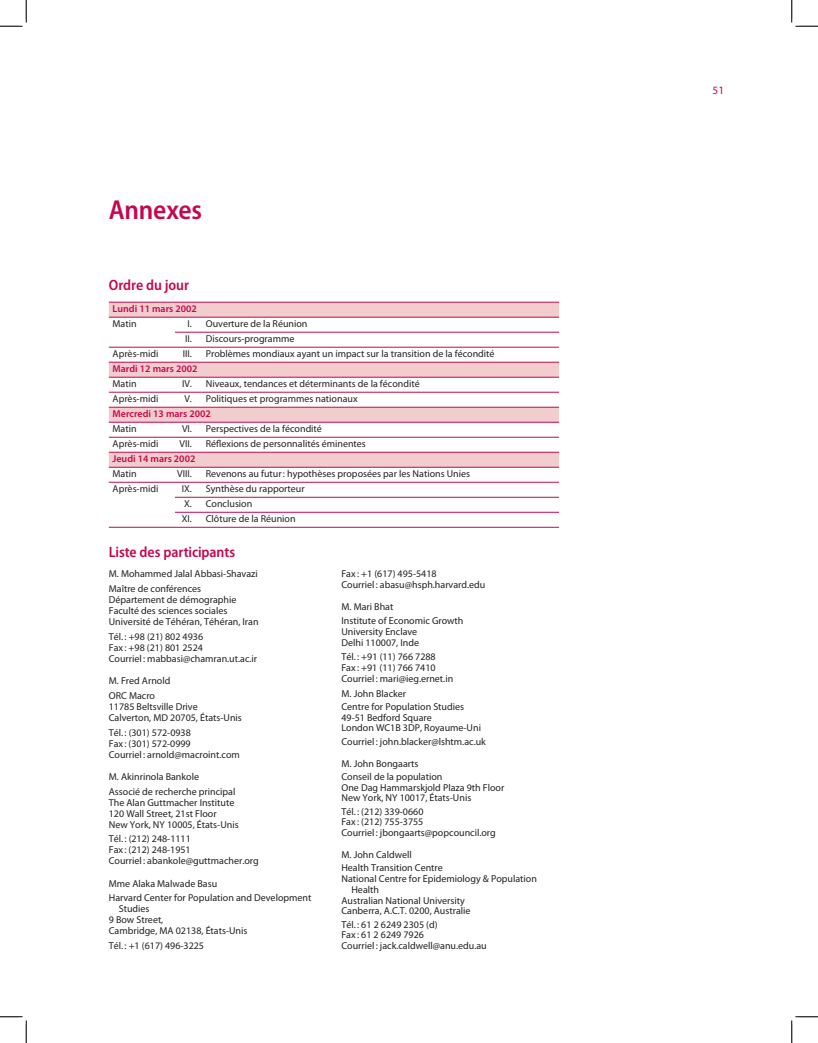
<style>
.page{position:relative;width:818px;height:1043px;background:#fff}
.page>*{position:absolute;margin:0;border:0;box-sizing:border-box;transform-origin:0 0}
.t1{font:600 semi-condensed 27.5px "Myriad Pro";letter-spacing:-.01em;color:#c50750}
.t2{font:600 semi-condensed 15px "Myriad Pro";letter-spacing:-.005em;color:#c50750}
.t3{font:11.25px "Myriad Pro";color:#c50750}
.t4{font:10px/11px "Myriad Pro";color:#231f20}
.t5{font:600 10px "Myriad Pro";color:#c50750}
</style>
<div class="page">
<svg style="left:109px;top:303px;width:450px;height:164px"></svg>
<hr style="left:109px;top:302px;width:66px;height:1px;background:#c50750">
<svg style="left:175px;top:302px;width:27px;height:1px"></svg>
<hr style="left:202px;top:302px;width:357px;height:1px;background:#c50750">
<hr style="left:109px;top:317px;width:66px;height:1px;background:#c50750">
<svg style="left:175px;top:317px;width:27px;height:1px"></svg>
<hr style="left:202px;top:317px;width:357px;height:1px;background:#c50750">
<svg style="left:175px;top:332px;width:27px;height:1px"></svg>
<hr style="left:202px;top:332px;width:357px;height:1px;background:#c50750">
<hr style="left:109px;top:347px;width:66px;height:1px;background:#c50750">
<svg style="left:175px;top:347px;width:27px;height:1px"></svg>
<hr style="left:202px;top:347px;width:357px;height:1px;background:#c50750">
<hr style="left:109px;top:362px;width:66px;height:1px;background:#c50750">
<svg style="left:175px;top:362px;width:27px;height:1px"></svg>
<hr style="left:202px;top:362px;width:357px;height:1px;background:#c50750">
<hr style="left:109px;top:377px;width:66px;height:1px;background:#c50750">
<svg style="left:175px;top:377px;width:27px;height:1px"></svg>
<hr style="left:202px;top:377px;width:357px;height:1px;background:#c50750">
<hr style="left:109px;top:392px;width:66px;height:1px;background:#c50750">
<svg style="left:175px;top:392px;width:27px;height:1px"></svg>
<hr style="left:202px;top:392px;width:357px;height:1px;background:#c50750">
<hr style="left:109px;top:407px;width:66px;height:1px;background:#c50750">
<svg style="left:175px;top:407px;width:27px;height:1px"></svg>
<hr style="left:202px;top:407px;width:357px;height:1px;background:#c50750">
<hr style="left:109px;top:422px;width:66px;height:1px;background:#c50750">
<svg style="left:175px;top:422px;width:27px;height:1px"></svg>
<hr style="left:202px;top:422px;width:357px;height:1px;background:#c50750">
<hr style="left:109px;top:437px;width:66px;height:1px;background:#c50750">
<svg style="left:175px;top:437px;width:27px;height:1px"></svg>
<hr style="left:202px;top:437px;width:357px;height:1px;background:#c50750">
<hr style="left:109px;top:452px;width:66px;height:1px;background:#c50750">
<svg style="left:175px;top:452px;width:27px;height:1px"></svg>
<hr style="left:202px;top:452px;width:357px;height:1px;background:#c50750">
<hr style="left:109px;top:467px;width:66px;height:1px;background:#c50750">
<svg style="left:175px;top:467px;width:27px;height:1px"></svg>
<hr style="left:202px;top:467px;width:357px;height:1px;background:#c50750">
<hr style="left:109px;top:482px;width:66px;height:1px;background:#c50750">
<svg style="left:175px;top:482px;width:27px;height:1px"></svg>
<hr style="left:202px;top:482px;width:357px;height:1px;background:#c50750">
<svg style="left:175px;top:497px;width:27px;height:1px"></svg>
<hr style="left:202px;top:497px;width:357px;height:1px;background:#c50750">
<svg style="left:175px;top:512px;width:27px;height:1px"></svg>
<hr style="left:202px;top:512px;width:357px;height:1px;background:#c50750">
<hr style="left:109px;top:527px;width:66px;height:1px;background:#c50750">
<svg style="left:175px;top:527px;width:27px;height:1px"></svg>
<hr style="left:202px;top:527px;width:357px;height:1px;background:#c50750">
<svg style="left:0;top:0;width:27px;height:27px"></svg>
<svg style="left:0;top:1016px;width:27px;height:26px"></svg>
<svg style="left:791px;top:0;width:27px;height:27px"></svg>
<svg style="left:791px;top:1016px;width:27px;height:26px"></svg>
<h1 class="t1" style="left:109px;top:195px;width:95px">Annexes</h1>
<h2 class="t2" style="left:109px;top:276px;width:82px">Ordre du jour</h2>
<p class="t5" style="left:112px;top:302px;width:86px">Lundi 11 mars 2002</p>
<p class="t4" style="left:112px;top:318px;width:26px">Matin</p>
<p class="t4" style="left:185px;top:316px;width:124px;line-height:15px">I. Ouverture de la Réunion<br>II. Discours-programme</p>
<p class="t4" style="left:112px;top:348px;width:47px">Après-midi</p>
<p class="t4" style="left:183px;top:348px;width:11px">III.</p>
<p class="t4" style="left:206px;top:348px;width:290px">Problèmes mondiaux ayant un impact sur la transition de la fécondité</p>
<p class="t5" style="left:112px;top:362px;width:86px">Mardi 12 mars 2002</p>
<p class="t4" style="left:112px;top:378px;width:26px">Matin</p>
<p class="t4" style="left:182px;top:378px;width:239px">IV. Niveaux, tendances et déterminants de la fécondité</p>
<p class="t4" style="left:112px;top:393px;width:47px">Après-midi</p>
<p class="t4" style="left:184px;top:393px;width:175px">V. Politiques et programmes nationaux</p>
<p class="t5" style="left:112px;top:407px;width:100px">Mercredi 13 mars 2002</p>
<p class="t4" style="left:112px;top:423px;width:26px">Matin</p>
<p class="t4" style="left:182px;top:423px;width:141px">VI. Perspectives de la fécondité</p>
<p class="t4" style="left:112px;top:438px;width:47px">Après-midi</p>
<p class="t4" style="left:180px;top:438px;width:14px">VII.</p>
<p class="t4" style="left:206px;top:438px;width:162px">Réflexions de personnalités éminentes</p>
<p class="t5" style="left:112px;top:452px;width:84px">Jeudi 14 mars 2002</p>
<p class="t4" style="left:112px;top:468px;width:26px">Matin</p>
<p class="t4" style="left:177px;top:468px;width:16px">VIII.</p>
<p class="t4" style="left:206px;top:468px;width:266px">Revenons au futur: hypothèses proposées par les Nations Unies</p>
<p class="t4" style="left:112px;top:483px;width:47px">Après-midi</p>
<p class="t4" style="left:182px;top:481px;width:124px;line-height:15px">IX. Synthèse du rapporteur<br>X. Conclusion<br>XI. Clôture de la Réunion</p>
<h2 class="t2" style="left:109px;top:544px;width:128px">Liste des participants</h2>
<p class="t4" style="left:109px;top:566px;width:151px;line-height:14.8px">M. Mohammed Jalal Abbasi-Shavazi<br>Maître de conférences</p>
<p class="t4" style="left:109px;top:594px;width:151px">Département de démographie<br>Faculté des sciences sociales<br>Université de Téhéran, Téhéran, Iran</p>
<p class="t4" style="left:109px;top:630px;width:150px">Tél. : +98 (21) 802 4936<br>Fax : +98 (21) 801 2524<br>Courriel : mabbasi@chamran.ut.ac.ir</p>
<p class="t4" style="left:109px;top:673px;width:63px;line-height:14.8px">M. Fred Arnold<br>ORC Macro</p>
<p class="t4" style="left:109px;top:700px;width:134px">11785 Beltsville Drive<br>Calverton, MD 20705, États-Unis</p>
<p class="t4" style="left:109px;top:726px;width:132px">Tél. : (301) 572-0938<br>Fax : (301) 572-0999<br>Courriel : arnold@macroint.com</p>
<p class="t4" style="left:109px;top:769px;width:128px;line-height:14.8px">M. Akinrinola Bankole<br>Associé de recherche principal</p>
<p class="t4" style="left:109px;top:796px;width:131px">The Alan Guttmacher Institute<br>120 Wall Street, 21st Floor<br>New York, NY 10005, États-Unis</p>
<p class="t4" style="left:109px;top:833px;width:151px">Tél. : (212) 248-1111<br>Fax : (212) 248-1951<br>Courriel : abankole@guttmacher.org</p>
<p class="t4" style="left:109px;top:875px;width:204px;line-height:14.8px">Mme Alaka Malwade Basu<br>Harvard Center for Population and Development</p>
<p class="t4" style="left:109px;top:903px;width:140px;text-indent:10px">Studies<br>9 Bow Street,<br>Cambridge, MA 02138, États-Unis</p>
<p class="t4" style="left:109px;top:940px;width:97px">Tél. : +1 (617) 496-3225</p>
<p class="t4" style="left:341px;top:568px;width:145px">Fax : +1 (617) 495-5418<br>Courriel : abasu@hsph.harvard.edu</p>
<p class="t4" style="left:341px;top:599px;width:123px;line-height:14.5px">M. Mari Bhat<br>Institute of Economic Growth</p>
<p class="t4" style="left:341px;top:626px;width:79px">University Enclave<br>Delhi 110007, Inde</p>
<p class="t4" style="left:341px;top:651px;width:113px">Tél. : +91 (11) 766 7288<br>Fax : +91 (11) 766 7410<br>Courriel : mari@ieg.ernet.in</p>
<p class="t4" style="left:341px;top:686px;width:124px;line-height:13.2px">M. John Blacker<br>Centre for Population Studies</p>
<p class="t4" style="left:341px;top:711px;width:141px">49-51 Bedford Square<br>London WC1B 3DP, Royaume-Uni</p>
<p class="t4" style="left:341px;top:735px;width:146px">Courriel : john.blacker@lshtm.ac.uk</p>
<p class="t4" style="left:341px;top:756px;width:102px;line-height:13.2px">M. John Bongaarts<br>Conseil de la population</p>
<p class="t4" style="left:341px;top:781px;width:164px">One Dag Hammarskjold Plaza 9th Floor<br>New York, NY 10017, États-Unis</p>
<p class="t4" style="left:341px;top:805px;width:156px">Tél. : (212) 339-0660<br>Fax : (212) 755-3755<br>Courriel : jbongaarts@popcouncil.org</p>
<p class="t4" style="left:341px;top:848px;width:103px;line-height:13.2px">M. John Caldwell<br>Health Transition Centre</p>
<p class="t4" style="left:341px;top:873px;width:197px">National Centre for Epidemiology &amp; Population</p>
<p class="t4" style="left:351px;top:883px;width:29px">Health</p>
<p class="t4" style="left:341px;top:894px;width:125px">Australian National University</p>
<p class="t4" style="left:341px;top:905px;width:131px">Canberra, A.C.T. 0200, Australie</p>
<p class="t4" style="left:341px;top:918px;width:147px">Tél. : 61 2 6249 2305 (d)<br>Fax : 61 2 6249 7926<br>Courriel : jack.caldwell@anu.edu.au</p>
<p class="t3" style="left:712px;top:83px;width:13px">51</p>
</div>
